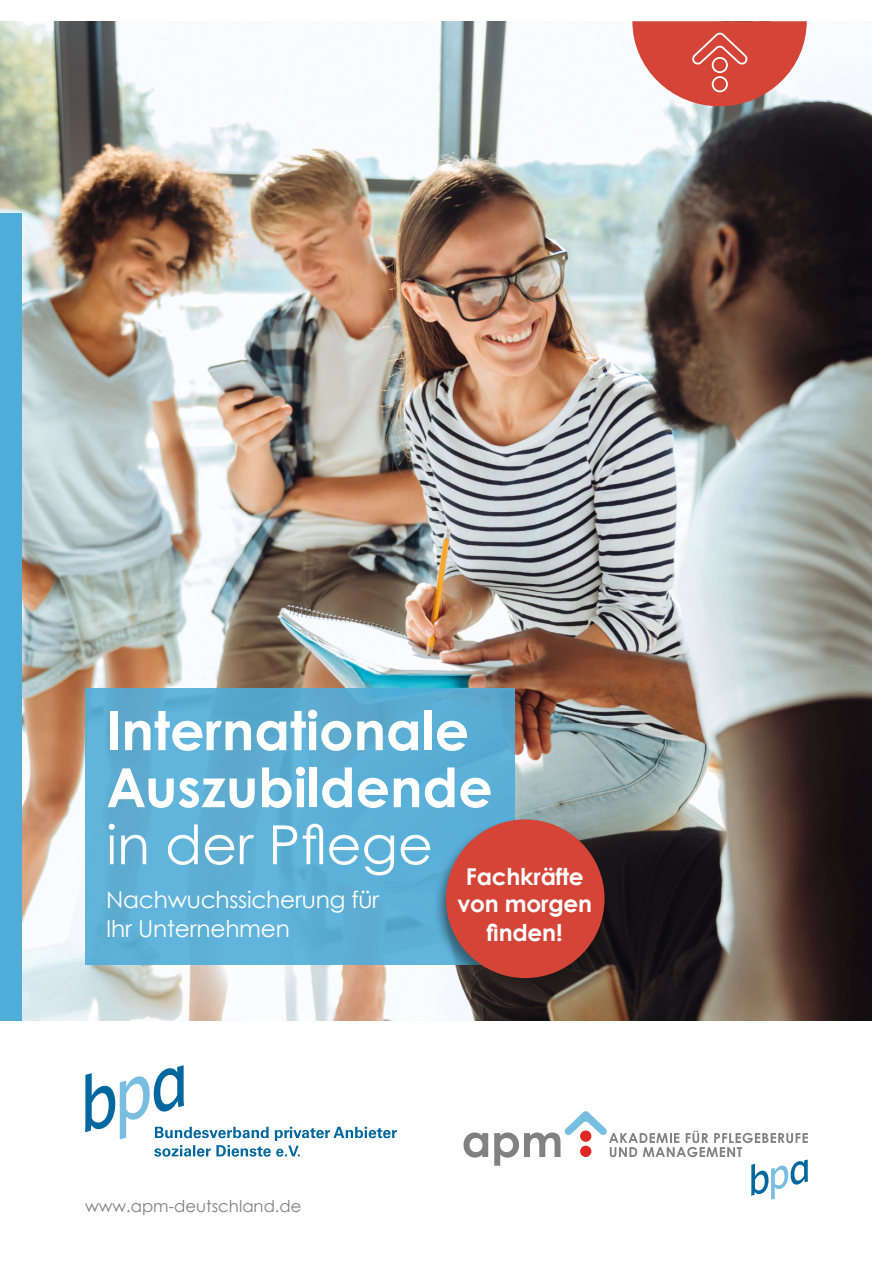
<style>
.page{position:relative;width:893px;height:1263px;background:#fff}
.page>*{position:absolute;margin:0;border:0;box-sizing:border-box;transform-origin:0 0}
.t1{font:700 54px/57px "Century Gothic";color:#fff}
.t2{font:23.25px/28.5px "Century Gothic";letter-spacing:-.01em;color:#fff}
.t3{font:700 23.25px "Century Gothic";letter-spacing:-.01em;color:#fff}
.t4{font:16.5px "Century Gothic";color:#818181}
.s1{font-weight:400}
</style>
<div class="page">
<img style="left:0;top:21px;width:872px;height:999px">
<div style="left:0;top:213px;width:21px;height:807px;background:#50add9"></div>
<svg style="left:632px;top:21px;width:175px;height:85px"></svg>
<svg style="left:463px;top:1132px;width:25px;height:25px"></svg>
<svg style="left:494px;top:1111px;width:314px;height:88px"></svg>
<div style="left:85px;top:688px;width:429px;height:277px;background:#5dafd6"></div>
<div style="left:433px;top:818px;width:176px;height:176px;background:#131413;opacity:.45"></div>
<div style="left:446px;top:819px;width:159px;height:159px;background:#d44437;border-radius:50%"></div>
<svg style="left:85px;top:1065px;width:312px;height:92px"></svg>
<p class="t1" style="left:106px;top:700px;width:388px">Internationale<br>Auszubildende <span class="s1">in der Pflege</span></p>
<p class="t3" style="left:466px;top:858px;width:119px">Fachkräfte</p>
<p class="t3" style="left:457px;top:886px;width:136px">von morgen</p>
<p class="t3" style="left:487px;top:915px;width:77px">finden!</p>
<p class="t2" style="left:106px;top:885px;width:274px">Nachwuchssicherung für<br>Ihr Unternehmen</p>
<p class="t4" style="left:85px;top:1194px;width:218px">www.apm-deutschland.de</p>
</div>
